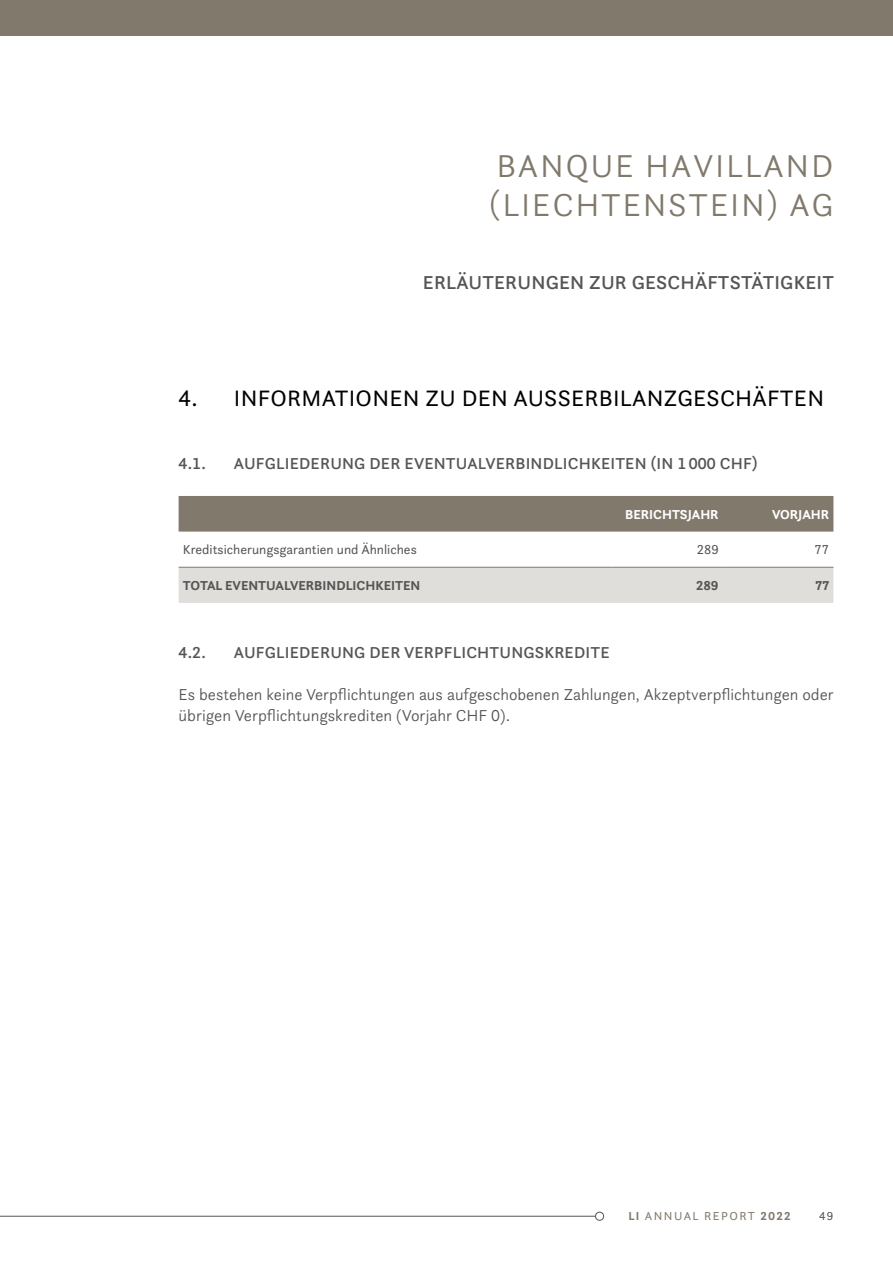
<style>
.page{position:relative;width:893px;height:1263px;background:#fff}
.page>*{position:absolute;margin:0;border:0;box-sizing:border-box;transform-origin:0 0}
.t1{font:300 33px/39px "Questa Sans";letter-spacing:.05em;color:#81796b}
.t2{font:23.25px "Questa Sans";letter-spacing:.01em;color:#000}
.t3{font:500 19.5px "Questa Sans";letter-spacing:.01em;color:#555}
.t4{font:300 16.5px/21px "Questa Sans";color:#555}
.t5{font:500 16.5px "Questa Sans";letter-spacing:.01em;color:#555}
.t6{font:13.5px "Questa Sans";color:#555}
.t7{font:700 13.5px "Questa Sans";color:#555}
.t8{font:700 13.5px "Questa Sans";color:#fff}
.t9{font:12px "Questa Sans";letter-spacing:.12em;color:#81796b}
.t10{font:12px "Questa Sans";color:#555}
.s1{font-weight:700}
</style>
<div class="page">
<div style="left:0;top:0;width:893px;height:36px;background:#81796b"></div>
<hr style="left:0;top:1216px;width:595px;height:1px;background:#555">
<div style="left:595px;top:1212px;width:9px;height:8px;border:1px solid #555;border-radius:50%"></div>
<div style="left:179px;top:496px;width:654px;height:36px;background:#81796b"></div>
<div style="left:179px;top:568px;width:654px;height:35px;background:#dfdeda"></div>
<hr style="left:612px;top:567px;width:111px;height:1px;background:#81796b">
<hr style="left:723px;top:567px;width:110px;height:1px;background:#81796b">
<hr style="left:179px;top:567px;width:433px;height:1px;background:#81796b">
<h1 class="t1" style="left:489px;top:146px;width:346px">BANQUE HAVILLAND (LIECHTENSTEIN) AG</h1>
<p class="t3" style="left:423px;top:270px;width:413px">ERLÄUTERUNGEN ZUR GESCHÄFTSTÄTIGKEIT</p>
<h2 class="t2" style="left:179px;top:384px;width:647px">4. INFORMATIONEN ZU DEN AUSSERBILANZGESCHÄFTEN</h2>
<p class="t5" style="left:179px;top:453px;width:29px">4.1.</p>
<p class="t5" style="left:234px;top:453px;width:525px">AUFGLIEDERUNG DER EVENTUALVERBINDLICHKEITEN (IN 1 000 CHF)</p>
<p class="t8" style="left:625px;top:506px;width:95px">BERICHTSJAHR</p>
<p class="t8" style="left:772px;top:506px;width:59px">VORJAHR</p>
<p class="t6" style="left:183px;top:541px;width:235px">Kreditsicherungsgarantien und Ähnliches</p>
<p class="t6" style="left:697px;top:541px;width:23px">289</p>
<p class="t6" style="left:815px;top:541px;width:16px">77</p>
<p class="t7" style="left:183px;top:577px;width:239px">TOTAL EVENTUALVERBINDLICHKEITEN</p>
<p class="t7" style="left:696px;top:577px;width:24px">289</p>
<p class="t7" style="left:816px;top:577px;width:15px">77</p>
<p class="t5" style="left:179px;top:642px;width:29px">4.2.</p>
<p class="t5" style="left:234px;top:642px;width:377px">AUFGLIEDERUNG DER VERPFLICHTUNGSKREDITE</p>
<p class="t4" style="left:179px;top:684px;width:657px">Es bestehen keine Verpflichtungen aus aufgeschobenen Zahlungen, Akzeptverpflichtungen oder übrigen Verpflichtungskrediten (Vorjahr CHF 0).</p>
<p class="t9" style="left:628px;top:1209px;width:164px"><span class="s1">LI</span> ANNUAL REPORT <span class="s1">2022</span></p>
<p class="t10" style="left:819px;top:1209px;width:16px">49</p>
</div>
